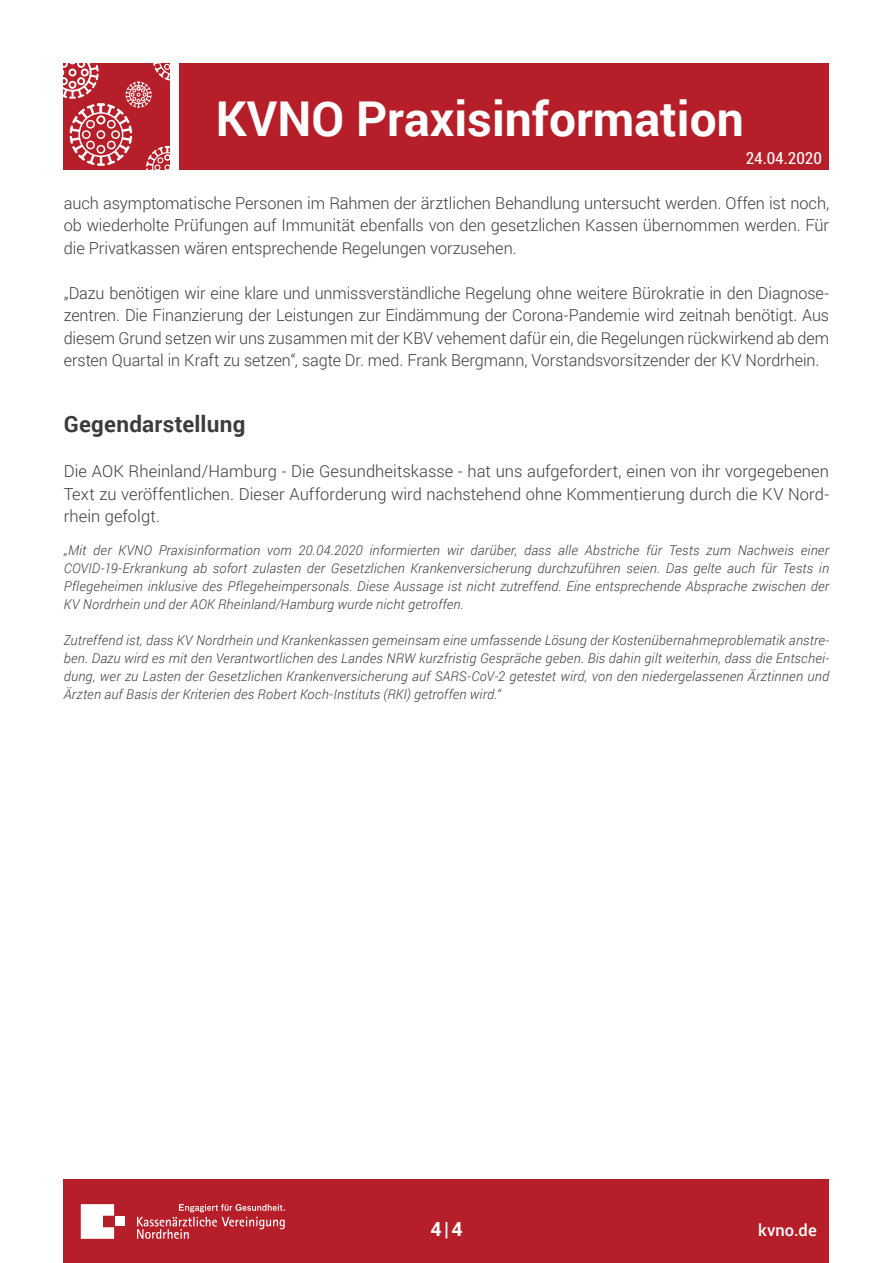
<style>
.page{position:relative;width:893px;height:1263px;background:#fff}
.page>*{position:absolute;margin:0;border:0;box-sizing:border-box;transform-origin:0 0}
.t1{font:700 48px "Roboto";color:#fff}
.FT-11{font:700 22.5px "Roboto";letter-spacing:.01em;color:#3c3c3b}
.t2{font:700 19.5px "Roboto";color:#fff}
.FT-11-2{font:300 16.5px/22.5px "Roboto";color:#3c3c3b;text-align:justify}
.t3{font:condensed 16.5px "Roboto";color:#fff}
.t4{font:500 16.5px "Roboto";letter-spacing:.005em;color:#fff}
.FT-11-3{font:italic 300 13.5px/18px "Roboto";letter-spacing:.015em;color:#3c3c3b;text-align:justify}
</style>
<div class="page">
<div style="left:180px;top:64px;width:649px;height:106px;background:#b61f29"></div>
<svg style="left:64px;top:64px;width:106px;height:106px;background:#c34750"></svg>
<div style="left:64px;top:1180px;width:765px;height:83px;background:#b61f29"></div>
<svg style="left:81px;top:1204px;width:33px;height:35px"></svg>
<div style="left:116px;top:1216px;width:9px;height:10px;background:#fff"></div>
<svg style="left:137px;top:1204px;width:148px;height:35px"></svg>
<h1 class="t1" style="left:216px;top:85px;width:530px">KVNO Praxisinformation</h1>
<p class="t3" style="left:746px;top:147px;width:78px">24.04.2020</p>
<p class="FT-11-2" style="left:64px;top:191px;width:767px">auch asymptomatische Personen im Rahmen der ärztlichen Behandlung untersucht werden. Offen ist noch, ob wiederholte Prüfungen auf Immunität ebenfalls von den gesetzlichen Kassen übernommen werden. Für die Privatkassen wären entsprechende Regelungen vorzusehen.</p>
<p class="FT-11-2" style="left:64px;top:281px;width:767px">„Dazu benötigen wir eine klare und unmissverständliche Regelung ohne weitere Bürokratie in den Diagnose&shy;zentren. Die Finanzierung der Leistungen zur Eindämmung der Corona-Pandemie wird zeitnah benötigt. Aus diesem Grund setzen wir uns zusammen mit der KBV vehement dafür ein, die Regelungen rückwirkend ab dem ersten Quartal in Kraft zu setzen“, sagte Dr. med. Frank Bergmann, Vorstandsvorsitzender der KV Nordrhein.</p>
<p class="FT-11" style="left:64px;top:408px;width:183px">Gegendarstellung</p>
<p class="FT-11-2" style="left:64px;top:459px;width:767px">Die AOK Rheinland/Hamburg - Die Gesundheitskasse - hat uns aufgefordert, einen von ihr vorgegebenen Text zu veröffentlichen. Dieser Aufforderung wird nachstehend ohne Kommentierung durch die KV Nord&shy;rhein gefolgt.</p>
<p class="FT-11-3" style="left:64px;top:541px;width:767px">„Mit der KVNO Praxisinformation vom 20.04.2020 informierten wir darüber, dass alle Abstriche für Tests zum Nachweis einer COVID-19-Erkrankung ab sofort zulasten der Gesetzlichen Krankenversicherung durchzuführen seien. Das gelte auch für Tests in Pflegeheimen inklusive des Pflegeheimpersonals. Diese Aussage ist nicht zutreffend. Eine entsprechende Absprache zwischen der KV Nordrhein und der AOK Rheinland/Hamburg wurde nicht getroffen.</p>
<p class="FT-11-3" style="left:64px;top:631px;width:767px">Zutreffend ist, dass KV Nordrhein und Krankenkassen gemeinsam eine umfassende Lösung der Kostenübernahmeproblematik anstre&shy;ben. Dazu wird es mit den Verantwortlichen des Landes NRW kurzfristig Gespräche geben. Bis dahin gilt weiterhin, dass die Entschei&shy;dung, wer zu Lasten der Gesetzlichen Krankenversicherung auf SARS-CoV-2 getestet wird, von den niedergelassenen Ärztinnen und Ärzten auf Basis der Kriterien des Robert Koch-Instituts (RKI) getroffen wird.“</p>
<h3 class="t2" style="left:430px;top:1215px;width:34px">4|4</h3>
<p class="t4" style="left:758px;top:1218px;width:60px">kvno.de</p>
</div>
